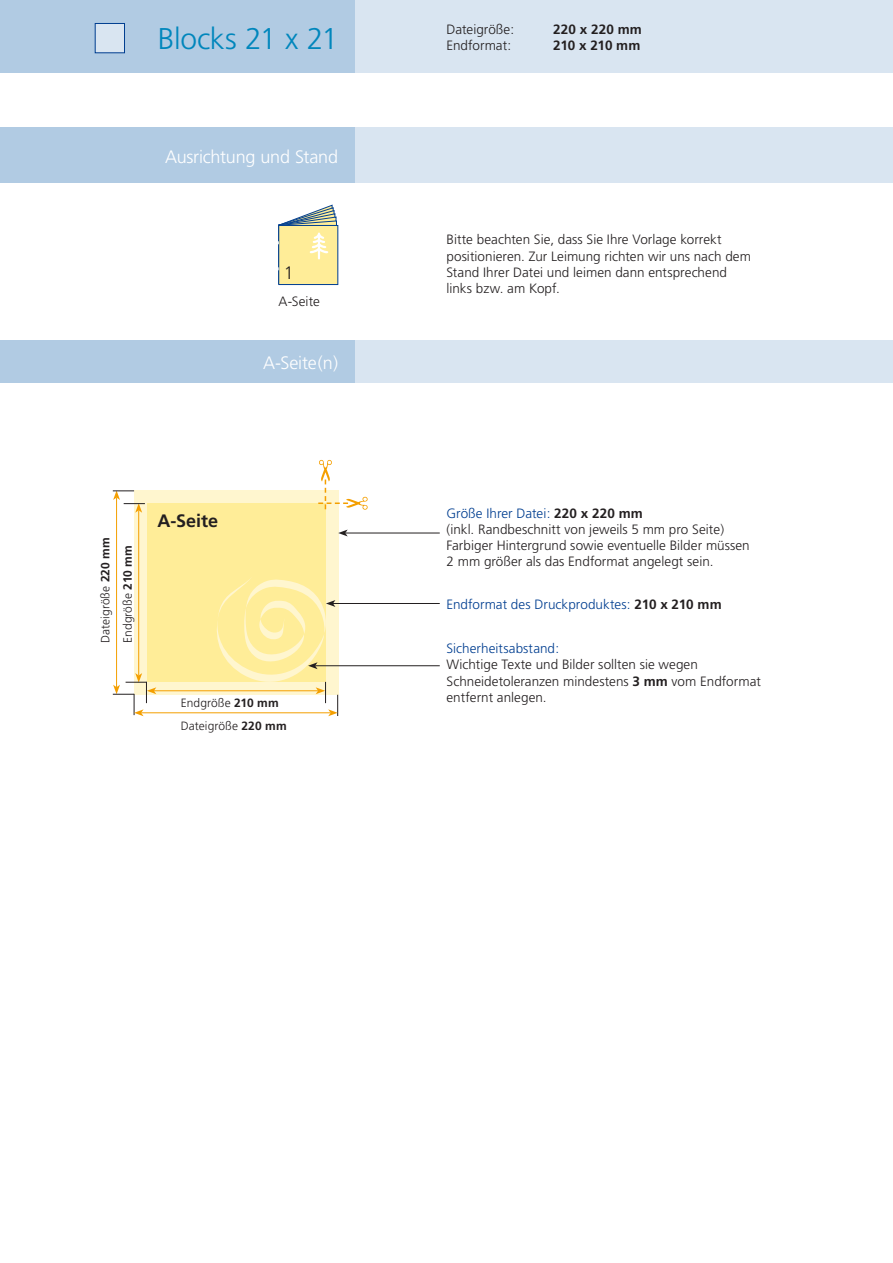
<style>
.page{position:relative;width:893px;height:1263px;background:#fff}
.page>*{position:absolute;margin:0;border:0;box-sizing:border-box;transform-origin:0 0}
.t1{font:300 30px "Frutiger";letter-spacing:-.015em;color:#0086bc}
.t2{font:300 18px "Frutiger";letter-spacing:-.015em;color:#fff}
.t3{font:700 18px "Frutiger";letter-spacing:-.005em;color:#231f20}
.t4{font:300 18px "Frutiger";color:#231f20}
.t5{font:300 13.5px/16.2px "Frutiger";color:#231f20}
.t6{font:300 13.5px "Frutiger";letter-spacing:.005em;color:#003e90}
.t7{font:700 13.5px/16.2px "Frutiger";letter-spacing:.01em;color:#231f20}
.t8{font:300 12px "Frutiger";letter-spacing:.005em;color:#231f20}
.s1{font-weight:700}
.s2{color:#003e90}
.s3{font-weight:700;color:#231f20}
</style>
<div class="page">
<div style="left:0;top:0;width:893px;height:72px;background:#d9e5f1"></div>
<div style="left:0;top:0;width:355px;height:72px;background:#b1cbe3"></div>
<div style="left:0;top:128px;width:893px;height:55px;background:#d9e5f1"></div>
<div style="left:0;top:128px;width:355px;height:55px;background:#b1cbe3"></div>
<div style="left:0;top:340px;width:893px;height:43px;background:#d9e5f1"></div>
<div style="left:0;top:340px;width:355px;height:43px;background:#b1cbe3"></div>
<div style="left:134px;top:490px;width:204px;height:205px;background:#fff6cf"></div>
<div style="left:147px;top:503px;width:178px;height:179px;background:#ffed98"></div>
<hr style="left:116px;top:498px;width:1px;height:189px;background:#f49f00">
<hr style="left:138px;top:510px;width:1px;height:165px;background:#f49f00">
<svg style="left:113px;top:490px;width:32px;height:23px"></svg>
<svg style="left:318px;top:460px;width:50px;height:50px"></svg>
<hr style="left:154px;top:690px;width:164px;height:1px;background:#f49f00">
<hr style="left:141px;top:712px;width:190px;height:1px;background:#f49f00">
<svg style="left:113px;top:673px;width:43px;height:43px"></svg>
<hr style="left:345px;top:533px;width:95px;height:1px;background:#231f20">
<svg style="left:338px;top:529px;width:10px;height:7px"></svg>
<hr style="left:333px;top:603px;width:107px;height:1px;background:#231f20">
<hr style="left:315px;top:665px;width:125px;height:1px;background:#231f20">
<svg style="left:212px;top:576px;width:126px;height:140px"></svg>
<svg style="left:279px;top:225px;width:59px;height:60px"></svg>
<svg style="left:278px;top:205px;width:59px;height:79px;background:#e7dfa7"></svg>
<div style="left:95px;top:23px;width:30px;height:30px;background:#d9e5f1;border:1px solid #003e90"></div>
<h1 class="t1" style="left:158px;top:21px;width:182px">Blocks 21 x 21</h1>
<p class="t5" style="left:446px;top:21px;width:69px">Dateigröße:<br>Endformat:</p>
<p class="t7" style="left:553px;top:21px;width:90px">220 x 220 mm<br>210 x 210 mm</p>
<h2 class="t2" style="left:165px;top:146px;width:174px">Ausrichtung und Stand</h2>
<h2 class="t4" style="left:284px;top:263px;width:12px">1</h2>
<p class="t5" style="left:279px;top:293px;width:43px">A-Seite</p>
<h2 class="t2" style="left:263px;top:352px;width:76px">A-Seite(n)</h2>
<p class="t5" style="left:446px;top:232px;width:306px">Bitte beachten Sie, dass Sie Ihre Vorlage korrekt positionieren. Zur Leimung richten wir uns nach dem Stand Ihrer Datei und leimen dann entsprechend links bzw. am Kopf.</p>
<p class="t8" style="left:99px;top:643px;width:107px;rotate:-90deg">Dateigröße <span class="s1">220 mm</span></p>
<p class="t8" style="left:121px;top:643px;width:99px;rotate:-90deg">Endgröße <span class="s1">210 mm</span></p>
<h2 class="t3" style="left:157px;top:510px;width:62px">A-Seite</h2>
<p class="t8" style="left:181px;top:696px;width:99px">Endgröße <span class="s1">210 mm</span></p>
<p class="t8" style="left:181px;top:719px;width:107px">Dateigröße <span class="s1">220 mm</span></p>
<p class="t5" style="left:446px;top:505px;width:305px"><span class="s2">Größe Ihrer Datei:</span> <span class="s1">220 x 220 mm<br></span>(inkl. Randbeschnitt von jeweils 5 mm pro Seite)<br>Farbiger Hintergrund sowie eventuelle Bilder müssen 2 mm größer als das Endformat angelegt sein.</p>
<p class="t6" style="left:446px;top:597px;width:277px">Endformat des Druckproduktes: <span class="s3">210 x 210 mm</span></p>
<p class="t6" style="left:446px;top:641px;width:114px">Sicherheitsabstand:</p>
<p class="t5" style="left:446px;top:657px;width:316px">Wichtige Texte und Bilder sollten sie wegen<br>Schneidetoleranzen mindestens <span class="s1">3 mm</span> vom Endformat entfernt anlegen.</p>
</div>
